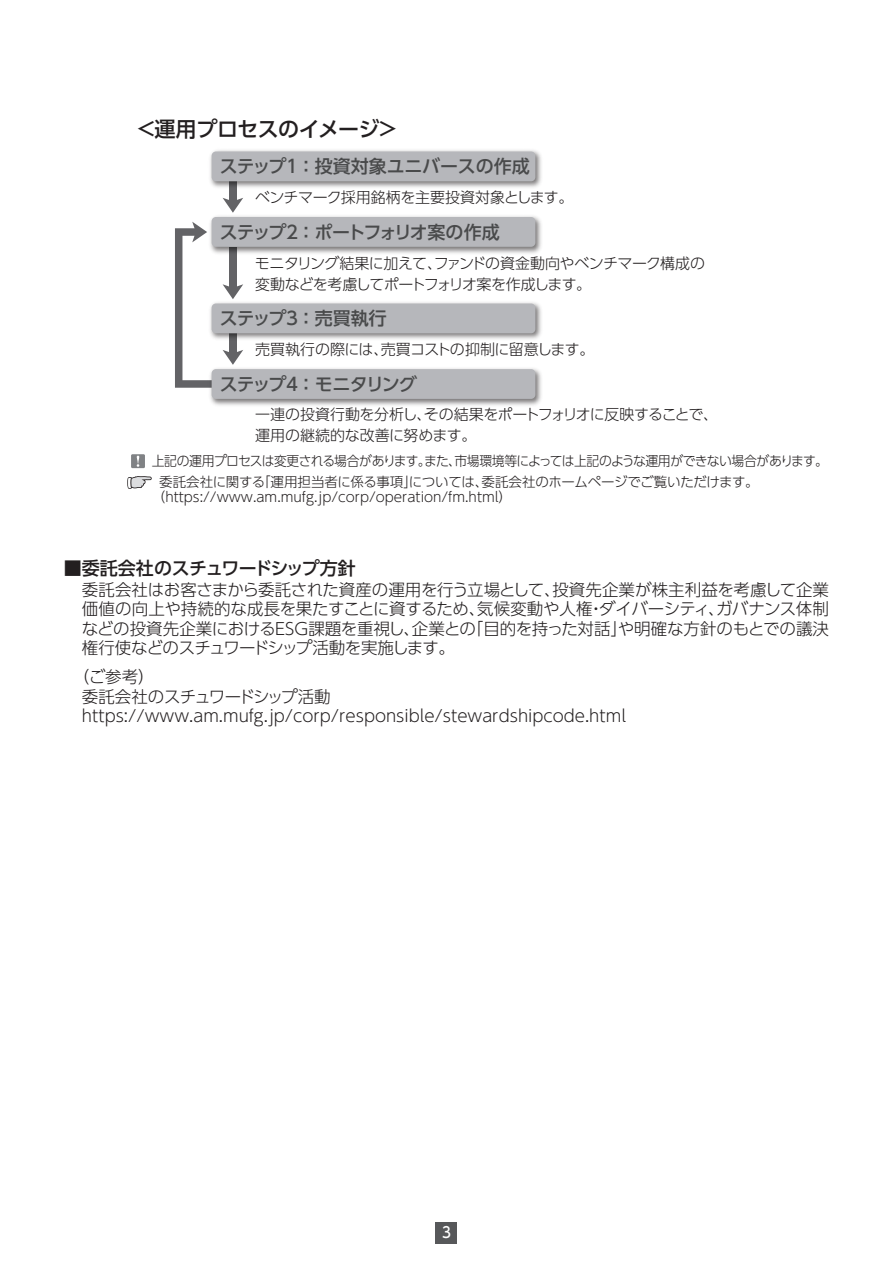
<style>
.page{position:relative;width:893px;height:1263px;background:#fff}
.page>*{position:absolute;margin:0;border:0;box-sizing:border-box;transform-origin:0 0}
.t1{font:500 21px "UD Shin Go Pro";letter-spacing:-.025em;color:#231f20}
.t2{font:500 18px "UD Shin Go Pro";letter-spacing:-.105em;color:#494a4b}
.t3{font:500 18px "UD Shin Go Pro";letter-spacing:-.01em;color:#494a4b}
.t4{font:500 18px "UD Shin Go Pro";letter-spacing:-.03em;color:#231f20}
.t5{font:500 18px "UD Shin Go Pro";letter-spacing:-.045em;color:#494a4b}
.t6{font:300 16.5px/19.5px "UD Shin Go Pro";color:#231f20;text-align:justify}
.t7{font:300 15px/21px "UD Shin Go Pro";letter-spacing:-.03em;color:#231f20}
.t8{font:500 15px "UD Shin Go Pro";color:#fff;scale:.9 1}
.t9{font:300 13.5px/21px "UD Shin Go Pro";letter-spacing:-.025em;color:#231f20;scale:.95 1}
.t10{font:300 13.5px "UD Shin Go Pro";color:#231f20}
</style>
<div class="page">
<div style="left:436px;top:1222px;width:21px;height:21px;background:#57585a"></div>
<div style="left:229px;top:181px;width:8px;height:21px;background:#636366"></div>
<svg style="left:223px;top:198px;width:20px;height:14px"></svg>
<svg style="left:175px;top:222px;width:68px;height:166px"></svg>
<img style="left:210px;top:150px;width:332px;height:38px">
<div style="left:212px;top:152px;width:323px;height:29px;background:#b6b7bb;border-radius:4px"></div>
<img style="left:207px;top:212px;width:335px;height:44px">
<div style="left:212px;top:217px;width:323px;height:30px;background:#b6b7bb;border-radius:4px"></div>
<img style="left:207px;top:299px;width:335px;height:44px">
<div style="left:212px;top:303px;width:323px;height:30px;background:#b6b7bb;border-radius:4px"></div>
<img style="left:207px;top:364px;width:335px;height:42px">
<div style="left:212px;top:369px;width:323px;height:30px;background:#b6b7bb;border-radius:4px"></div>
<div style="left:131px;top:454px;width:14px;height:14px;background:#808285"></div>
<svg style="left:137px;top:456px;width:2px;height:11px"></svg>
<svg style="left:127px;top:476px;width:25px;height:13px"></svg>
<p class="t1" style="left:136px;top:112px;width:265px">＜運用プロセスのイメージ＞</p>
<p class="t3" style="left:220px;top:152px;width:312px">ステップ１ ：投資対象ユニバースの作成</p>
<p class="t7" style="left:255px;top:187px;width:320px">ベンチマーク採用銘柄を主要投資対象とします。</p>
<p class="t2" style="left:220px;top:217px;width:281px">ステップ２ ：ポートフォリオ案の作成</p>
<p class="t7" style="left:255px;top:252px;width:452px">モニタリング結果に加えて、ファンドの資金動向やベンチマーク構成の変動などを考慮してポートフォリオ案を作成します。</p>
<p class="t5" style="left:220px;top:304px;width:169px">ステップ３ ：売買執行</p>
<p class="t7" style="left:255px;top:338px;width:341px">売買執行の際には、売買コストの抑制に留意します。</p>
<p class="t2" style="left:220px;top:369px;width:199px">ステップ４ ：モニタリング</p>
<p class="t7" style="left:255px;top:404px;width:465px">一連の投資行動を分析し、その結果をポートフォリオに反映することで、運用の継続的な改善に努めます。</p>
<p class="t9" style="left:159px;top:450px;width:706px;text-indent:-8px">上記の運用プロセスは変更される場合があります。また、市場環境等によっては上記のような運用ができない場合があります。委託会社に関する「運用担当者に係る事項」については、委託会社のホームページでご覧いただけます。</p>
<p class="t10" style="left:152px;top:486px;width:362px">（https://www.am.mufg.jp/corp/operation/fm.html）</p>
<p class="t4" style="left:64px;top:554px;width:293px">■委託会社のスチュワードシップ方針</p>
<p class="t6" style="left:82px;top:579px;width:749px">委託会社はお客さまから委託された資産の運用を行う立場として、投資先企業が株主利益を考慮して企業価値の向上や持続的な成長を果たすことに資するため、気候変動や人権・ダイバーシティ、ガバナンス体制などの投資先企業におけるESG課題を重視し、企業との「目的を持った対話」や明確な方針のもとでの議決権行使などのスチュワードシップ活動を実施します。</p>
<p class="t6" style="left:82px;top:667px;width:545px;text-align:left;text-indent:-9px">（ご参考）<br>委託会社のスチュワードシップ活動https://www.am.mufg.jp/corp/responsible/stewardshipcode.html</p>
<p class="t8" style="left:442px;top:1220px;width:11px">3</p>
</div>
